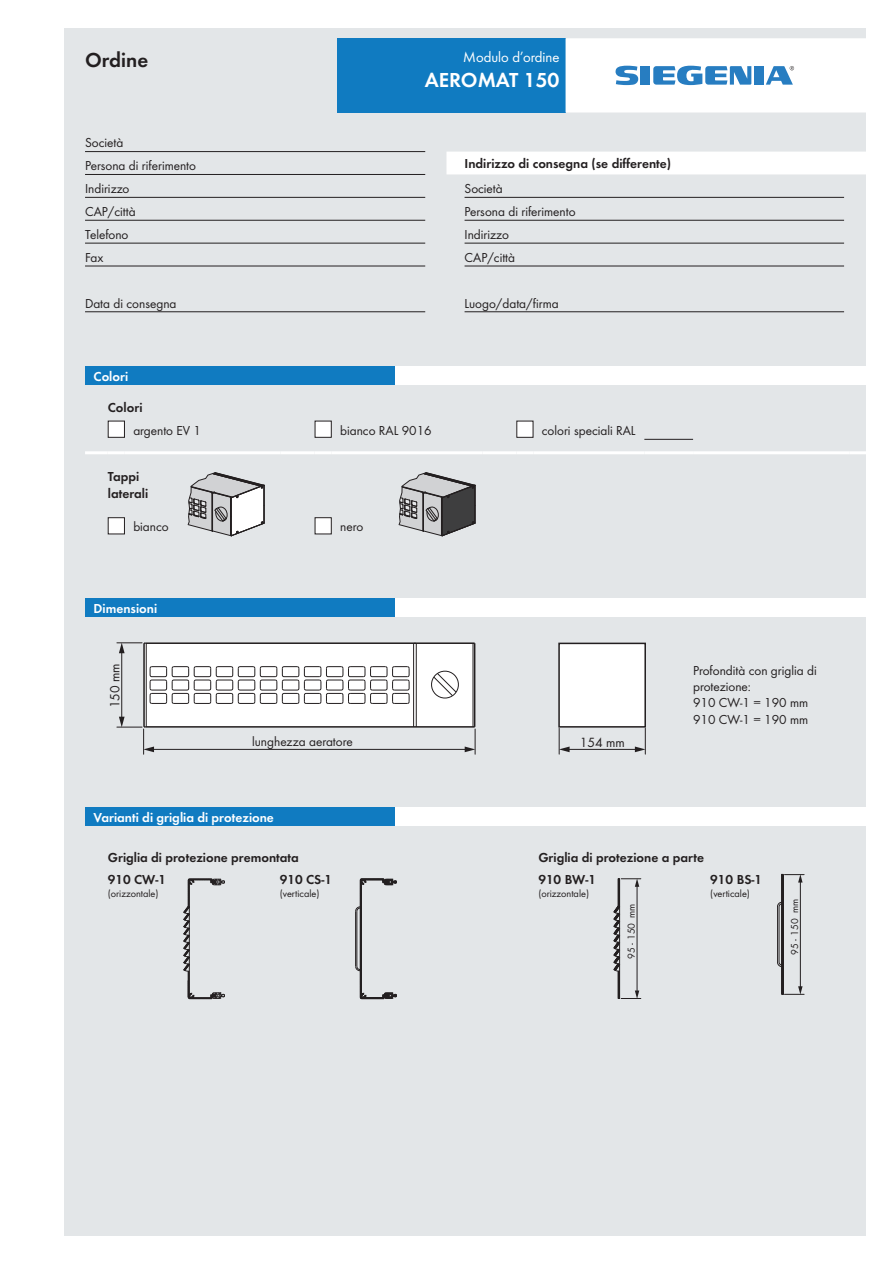
<style>
.page{position:relative;width:893px;height:1263px;background:#fff}
.page>*{position:absolute;margin:0;border:0;box-sizing:border-box;transform-origin:0 0}
.t1{font:21px "Futura Dem";color:#fff}
.t2{font:21px "Futura Dem";color:#231f20}
.t3{font:15px "Futura Boo";color:#fff}
.t4{font:13.8px "Futura Boo";color:#231f20}
.t5{font:13.5px/16.2px "Futura Boo";color:#231f20}
.t6{font:13.5px/16.2px "Futura Dem";color:#231f20}
.t7{font:13.5px "Futura Dem";color:#fff}
.t8{font:10.5px "Futura Boo";color:#231f20}
</style>
<div class="page">
<div style="left:64px;top:28px;width:801px;height:1207px;background:#e3e6e8"></div>
<div style="left:338px;top:38px;width:228px;height:74px;background:#107bc1"></div>
<svg style="left:566px;top:38px;width:299px;height:74px;background:#e8f1f8"></svg>
<div style="left:446px;top:152px;width:419px;height:22px;background:#fff"></div>
<hr style="left:85px;top:151px;width:340px;height:1px;background:#231f20">
<hr style="left:85px;top:174px;width:340px;height:1px;background:#231f20">
<hr style="left:85px;top:197px;width:340px;height:1px;background:#231f20">
<hr style="left:465px;top:197px;width:379px;height:1px;background:#231f20">
<hr style="left:85px;top:220px;width:340px;height:1px;background:#231f20">
<hr style="left:465px;top:220px;width:379px;height:1px;background:#231f20">
<hr style="left:85px;top:243px;width:340px;height:1px;background:#231f20">
<hr style="left:465px;top:243px;width:379px;height:1px;background:#231f20">
<hr style="left:85px;top:266px;width:340px;height:1px;background:#231f20">
<hr style="left:465px;top:266px;width:379px;height:1px;background:#231f20">
<hr style="left:85px;top:311px;width:340px;height:1px;background:#231f20">
<hr style="left:465px;top:311px;width:379px;height:1px;background:#231f20">
<hr style="left:644px;top:439px;width:49px;height:1px;background:#231f20">
<hr style="left:85px;top:451px;width:23px;height:3px;background:#fff">
<hr style="left:108px;top:451px;width:17px;height:3px;background:#fff">
<hr style="left:125px;top:451px;width:156px;height:3px;background:#fff">
<hr style="left:281px;top:451px;width:34px;height:3px;background:#fff">
<hr style="left:315px;top:451px;width:17px;height:3px;background:#fff">
<hr style="left:332px;top:451px;width:150px;height:3px;background:#fff">
<hr style="left:482px;top:451px;width:34px;height:3px;background:#fff">
<hr style="left:516px;top:451px;width:17px;height:3px;background:#fff">
<hr style="left:533px;top:451px;width:111px;height:3px;background:#fff">
<hr style="left:644px;top:451px;width:49px;height:3px;background:#fff">
<hr style="left:693px;top:451px;width:156px;height:3px;background:#fff">
<hr style="left:849px;top:451px;width:44px;height:3px;background:#fff">
<div style="left:85px;top:366px;width:310px;height:19px;background:#107bc1"></div>
<div style="left:395px;top:366px;width:498px;height:19px;background:#fff"></div>
<div style="left:108px;top:421px;width:16px;height:16px;background:#fff"></div>
<div style="left:108px;top:421px;width:17px;height:17px;border:1px solid #231f20"></div>
<div style="left:315px;top:421px;width:16px;height:16px;background:#fff"></div>
<div style="left:315px;top:421px;width:17px;height:17px;border:1px solid #231f20"></div>
<div style="left:517px;top:421px;width:16px;height:16px;background:#fff"></div>
<svg style="left:188px;top:472px;width:77px;height:65px"></svg>
<svg style="left:399px;top:472px;width:77px;height:65px"></svg>
<div style="left:108px;top:518px;width:16px;height:16px;background:#fff"></div>
<div style="left:108px;top:517px;width:17px;height:17px;border:1px solid #231f20"></div>
<div style="left:315px;top:518px;width:16px;height:16px;background:#fff"></div>
<div style="left:315px;top:517px;width:17px;height:17px;border:1px solid #231f20"></div>
<div style="left:85px;top:598px;width:310px;height:19px;background:#107bc1"></div>
<div style="left:395px;top:598px;width:498px;height:19px;background:#fff"></div>
<div style="left:144px;top:643px;width:331px;height:84px;background:#fff"></div>
<div style="left:559px;top:644px;width:86px;height:83px;background:#fff"></div>
<hr style="left:143px;top:643px;width:2px;height:84px;background:#231f20">
<hr style="left:473px;top:643px;width:1px;height:84px;background:#231f20">
<hr style="left:474px;top:643px;width:1px;height:84px;background:#231f20">
<hr style="left:146px;top:642px;width:329px;height:2px;background:#231f20">
<hr style="left:146px;top:726px;width:329px;height:2px;background:#231f20">
<hr style="left:146px;top:643px;width:1px;height:84px;background:#231f20">
<hr style="left:416px;top:643px;width:1px;height:84px;background:#231f20">
<hr style="left:413px;top:643px;width:1px;height:84px;background:#231f20">
<svg style="left:150px;top:666px;width:260px;height:38px"></svg>
<div style="left:558px;top:643px;width:88px;height:85px;border:2px solid #231f20"></div>
<hr style="left:149px;top:749px;width:320px;height:1px;background:#231f20">
<svg style="left:465px;top:729px;width:11px;height:25px"></svg>
<hr style="left:565px;top:749px;width:74px;height:1px;background:#231f20">
<svg style="left:559px;top:728px;width:11px;height:26px"></svg>
<svg style="left:635px;top:728px;width:11px;height:26px"></svg>
<hr style="left:121px;top:649px;width:1px;height:72px;background:#231f20">
<svg style="left:117px;top:642px;width:29px;height:11px"></svg>
<svg style="left:117px;top:717px;width:37px;height:37px"></svg>
<svg style="left:431px;top:670px;width:28px;height:29px"></svg>
<div style="left:85px;top:807px;width:310px;height:19px;background:#107bc1"></div>
<div style="left:395px;top:807px;width:498px;height:19px;background:#fff"></div>
<svg style="left:183px;top:878px;width:42px;height:122px"></svg>
<svg style="left:355px;top:878px;width:42px;height:122px"></svg>
<svg style="left:614px;top:878px;width:27px;height:121px"></svg>
<svg style="left:777px;top:874px;width:27px;height:121px"></svg>
<h1 class="t2" style="left:85px;top:44px;width:65px">Ordine</h1>
<p class="t3" style="left:463px;top:48px;width:98px">Modulo d’ordine</p>
<h1 class="t1" style="left:425px;top:65px;width:136px">AEROMAT 150</h1>
<p class="t5" style="left:85px;top:131px;width:113px;line-height:23px">Società<br>Persona di riferimento</p>
<p class="t6" style="left:465px;top:154px;width:208px">Indirizzo di consegna (se differente)</p>
<p class="t5" style="left:85px;top:180px;width:46px">Indirizzo</p>
<p class="t5" style="left:465px;top:180px;width:40px">Società</p>
<p class="t5" style="left:85px;top:203px;width:52px">CAP/città</p>
<p class="t5" style="left:465px;top:203px;width:113px">Persona di riferimento</p>
<p class="t5" style="left:85px;top:226px;width:45px">Telefono</p>
<p class="t5" style="left:465px;top:226px;width:46px">Indirizzo</p>
<p class="t5" style="left:85px;top:249px;width:20px">Fax</p>
<p class="t5" style="left:465px;top:249px;width:52px">CAP/città</p>
<p class="t5" style="left:85px;top:295px;width:93px">Data di consegna</p>
<p class="t5" style="left:465px;top:295px;width:96px">Luogo/data/firma</p>
<p class="t7" style="left:94px;top:366px;width:36px">Colori</p>
<p class="t6" style="left:108px;top:399px;width:36px">Colori</p>
<p class="t5" style="left:133px;top:422px;width:69px">argento EV 1</p>
<p class="t5" style="left:340px;top:422px;width:93px">bianco RAL 9016</p>
<p class="t5" style="left:542px;top:422px;width:95px">colori speciali RAL</p>
<p class="t6" style="left:108px;top:468px;width:42px">Tappi laterali</p>
<p class="t5" style="left:133px;top:518px;width:37px">bianco</p>
<p class="t5" style="left:340px;top:518px;width:25px">nero</p>
<p class="t7" style="left:94px;top:598px;width:65px">Dimensioni</p>
<p class="t4" style="left:107px;top:708px;width:47px;rotate:-90deg">150 mm</p>
<p class="t5" style="left:252px;top:734px;width:102px">lunghezza aeratore</p>
<p class="t4" style="left:580px;top:734px;width:47px">154 mm</p>
<p class="t5" style="left:693px;top:662px;width:125px">Profondità con griglia di protezione:<br>910 CW-1 = 190 mm<br>910 CW-1 = 190 mm</p>
<p class="t7" style="left:94px;top:807px;width:182px">Varianti di griglia di protezione</p>
<p class="t6" style="left:108px;top:848px;width:193px">Griglia di protezione premontata</p>
<p class="t6" style="left:538px;top:848px;width:167px">Griglia di protezione a parte</p>
<p class="t6" style="left:108px;top:871px;width:60px">910 CW-1</p>
<p class="t8" style="left:108px;top:887px;width:52px">(orizzontale)</p>
<p class="t6" style="left:280px;top:871px;width:54px">910 CS-1</p>
<p class="t8" style="left:280px;top:887px;width:41px">(verticale)</p>
<p class="t6" style="left:538px;top:871px;width:59px">910 BW-1</p>
<p class="t8" style="left:538px;top:887px;width:52px">(orizzontale)</p>
<p class="t6" style="left:710px;top:871px;width:53px">910 BS-1</p>
<p class="t8" style="left:710px;top:887px;width:41px">(verticale)</p>
<p class="t8" style="left:625px;top:959px;width:57px;rotate:-90deg">95 - 150 mm</p>
<p class="t8" style="left:788px;top:955px;width:57px;rotate:-90deg">95 - 150 mm</p>
</div>
